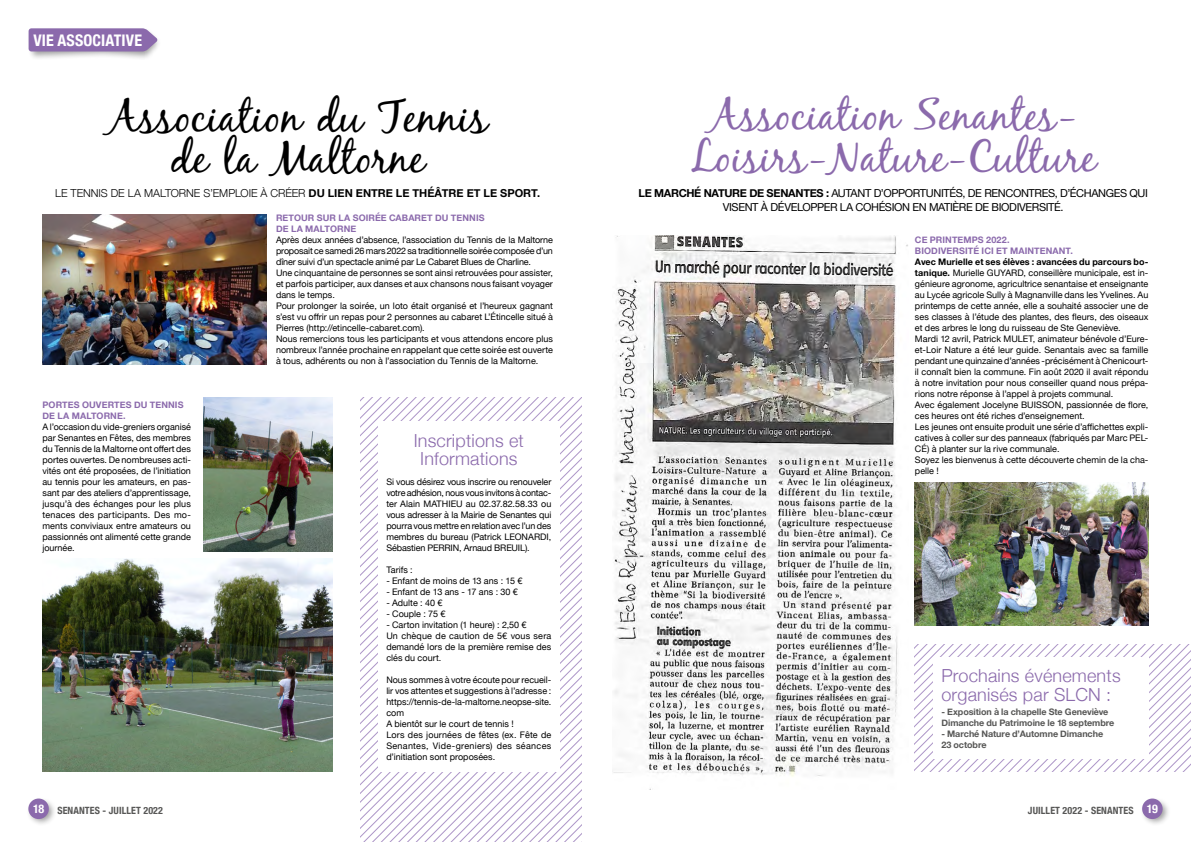
<style>
.page{position:relative;width:1191px;height:842px;background:#fff}
.page>*{position:absolute;margin:0;border:0;box-sizing:border-box;transform-origin:0 0}
.t1{font:45px/41px "Black Jack";color:#000;text-align:center}
.t2{font:44px/43px "Black Jack";color:#8b6aac;text-align:center}
.t3{font:300 18px/19px "Helvetica Neue";letter-spacing:.01em;color:#8b6aac}
.t4{font:700 condensed 16px "Helvetica Neue";letter-spacing:.01em;color:#fff}
.t5{font:700 condensed 12px "Helvetica Neue";color:#fff}
.t6{font:11px/13.5px "Helvetica Neue";letter-spacing:-.035em;color:#000;text-align:center}
.t7{font:300 11px "Helvetica Neue";letter-spacing:-.005em;color:#000}
.t8{font:700 condensed 10px "Helvetica Neue";letter-spacing:.01em;color:#575756}
.t9{font:9px/11px "Helvetica Neue";color:#000}
.t10{font:700 9px/11px "Helvetica Neue";letter-spacing:.01em;color:#8b6aac}
.t11{font:700 9px/11px "Helvetica Neue";letter-spacing:-.005em;color:#575756}
.s1{font-weight:700}
.s2{font-size:12px;color:#fff}
</style>
<div class="page">
<svg style="left:361px;top:398px;width:5px;height:444px"></svg>
<svg style="left:370px;top:398px;width:5px;height:444px"></svg>
<svg style="left:427px;top:398px;width:154px;height:444px"></svg>
<div style="left:378px;top:421px;width:182px;height:350px;background:#fff"></div>
<svg style="left:915px;top:644px;width:276px;height:127px"></svg>
<div style="left:933px;top:658px;width:215px;height:101px;background:#fff"></div>
<img style="left:43px;top:214px;width:224px;height:150px">
<img style="left:43px;top:559px;width:290px;height:212px">
<img style="left:203px;top:398px;width:130px;height:153px">
<img style="left:612px;top:236px;width:296px;height:553px">
<img style="left:915px;top:482px;width:233px;height:143px">
<div style="left:26px;top:796px;width:31px;height:30px;background:#000;opacity:.4"></div>
<div style="left:28px;top:798px;width:21px;height:21px;background:#8b6aac;border-radius:50%"></div>
<div style="left:27px;top:27px;width:135px;height:33px;background:#000;opacity:.4"></div>
<svg style="left:29px;top:28px;width:129px;height:23px;background:#9172b0"></svg>
<div style="left:1139px;top:796px;width:31px;height:30px;background:#000;opacity:.4"></div>
<div style="left:1142px;top:798px;width:20px;height:21px;background:#8b6aac;border-radius:50%"></div>
<h3 class="t4" style="left:33px;top:27px;width:110px">VIE ASSOCIATIVE</h3>
<h1 class="t1" style="left:107px;top:94px;width:382px">Association du Tennis de la Maltorne</h1>
<p class="t7" style="left:55px;top:184px;width:486px">LE TENNIS DE LA MALTORNE S’EMPLOIE À CRÉER <span class="s1">DU LIEN ENTRE LE THÉÂTRE ET LE SPORT.</span></p>
<p class="t10" style="left:43px;top:400px;width:142px">PORTES OUVERTES DU TENNIS<br>DE LA MALTORNE.</p>
<p class="t9" style="left:43px;top:422px;width:150px;text-align:justify">A l’occasion du vide-greniers organisé par Senantes en Fêtes, des membres du Tennis de la Maltorne ont offert des portes ouvertes. De nombreuses acti&shy;vités ont été proposées, de l’initiation au tennis pour les amateurs, en pas&shy;sant par des ateliers d’apprentissage, jusqu’à des échanges pour les plus tenaces des participants. Des mo&shy;ments conviviaux entre amateurs ou passionnés ont alimenté cette grande journée.</p>
<p class="t10" style="left:276px;top:213px;width:210px">RETOUR SUR LA SOIRÉE CABARET DU TENNIS<br>DE LA MALTORNE</p>
<p class="t9" style="left:276px;top:235px;width:278px">Après deux années d’absence, l’association du Tennis de la Maltorne proposait ce samedi 26 mars 2022 sa traditionnelle soirée composée d’un dîner suivi d’un spectacle animé par Le Cabaret Blues de Charline.<br>Une cinquantaine de personnes se sont ainsi retrouvées pour assister, et parfois participer, aux danses et aux chansons nous faisant voyager dans le temps.<br>Pour prolonger la soirée, un loto était organisé et l’heureux gagnant s’est vu offrir un repas pour 2 personnes au cabaret L’Étincelle situé à Pierres (http://etincelle-cabaret.com).<br>Nous remercions tous les participants et vous attendons encore plus nombreux l’année prochaine en rappelant que cette soirée est ouverte à tous, adhérents ou non à l’association du Tennis de la Maltorne.</p>
<h3 class="t3" style="left:414px;top:430px;width:112px;line-height:18px;text-align:center">Inscriptions et<br>Informations</h3>
<p class="t9" style="left:386px;top:477px;width:166px;text-align:justify">Si vous désirez vous inscrire ou renouveler votre adhésion, nous vous invitons à contac&shy;ter Alain MATHIEU au 02.37.82.58.33 ou vous adresser à la Mairie de Senantes qui pourra vous mettre en relation avec l’un des membres du bureau (Patrick LEONARDI, Sébastien PERRIN, Arnaud BREUIL).</p>
<p class="t9" style="left:386px;top:565px;width:28px">Tarifs :</p>
<p class="t9" style="left:386px;top:576px;width:138px">- Enfant de moins de 13 ans : 15 €</p>
<p class="t9" style="left:386px;top:587px;width:133px">- Enfant de 13 ans - 17 ans : 30 €</p>
<p class="t9" style="left:386px;top:598px;width:58px">- Adulte : 40 €</p>
<p class="t9" style="left:386px;top:609px;width:60px">- Couple : 75 €</p>
<p class="t9" style="left:386px;top:620px;width:166px">- Carton invitation (1 heure) : 2,50 €<br>Un chèque de caution de 5€ vous sera demandé lors de la première remise des clés du court.</p>
<p class="t9" style="left:386px;top:675px;width:166px">Nous sommes à votre écoute pour recueil&shy;lir vos attentes et suggestions à l’adresse : https://tennis-de-la-maltorne.neopse-site. com<br>A bientôt sur le court de tennis !<br>Lors des journées de fêtes (ex. Fête de Senantes, Vide-greniers) des séances d’initiation sont proposées.</p>
<h2 class="t2" style="left:690px;top:92px;width:407px">Association Senantes-<br>Loisirs-Nature-Culture</h2>
<p class="t6" style="left:638px;top:187px;width:511px"><span class="s1">LE MARCHÉ NATURE DE SENANTES :</span> AUTANT D’OPPORTUNITÉS, DE RENCONTRES, D’ÉCHANGES QUI<br>VISENT À DÉVELOPPER LA COHÉSION EN MATIÈRE DE BIODIVERSITÉ.</p>
<p class="t10" style="left:915px;top:235px;width:160px">CE PRINTEMPS 2022.<br>BIODIVERSITÉ ICI ET MAINTENANT.</p>
<p class="t9" style="left:915px;top:257px;width:235px"><span class="s1">Avec Murielle et ses élèves : avancées du parcours bo&shy;tanique.</span> Murielle GUYARD, conseillère municipale, est in&shy;génieure agronome, agricultrice senantaise et enseignante au Lycée agricole Sully à Magnanville dans les Yvelines. Au printemps de cette année, elle a souhaité associer une de ses classes à l’étude des plantes, des fleurs, des oiseaux et des arbres le long du ruisseau de Ste Geneviève.<br>Mardi 12 avril, Patrick MULET, animateur bénévole d’Eure&shy;et-Loir Nature a été leur guide. Senantais avec sa famille pendant une quinzaine d’années -précisément à Chenicourt&shy;il connaît bien la commune. Fin août 2020 il avait répondu à notre invitation pour nous conseiller quand nous prépa&shy;rions notre réponse à l’appel à projets communal.<br>Avec également Jocelyne BUISSON, passionnée de flore, ces heures ont été riches d’enseignement.<br>Les jeunes ont ensuite produit une série d’affichettes expli&shy;catives à coller sur des panneaux (fabriqués par Marc PEL-CÉ) à planter sur la rive communale.<br>Soyez les bienvenus à cette découverte chemin de la cha&shy;pelle !</p>
<h3 class="t3" style="left:941px;top:665px;width:181px">Prochains événements organisés par SLCN :</h3>
<p class="t11" style="left:941px;top:707px;width:174px">- Exposition à la chapelle Ste Geneviève<br>Dimanche du Patrimoine le 18 septembre</p>
<p class="t11" style="left:941px;top:729px;width:163px">- Marché Nature d’Automne Dimanche<br>23 octobre</p>
<p class="t8" style="left:33px;top:802px;width:131px"><span class="s2">18</span> SENANTES - JUILLET 2022</p>
<p class="t8" style="left:1028px;top:802px;width:107px">JUILLET 2022 - SENANTES</p>
<h3 class="t5" style="left:1146px;top:798px;width:13px">19</h3>
</div>
